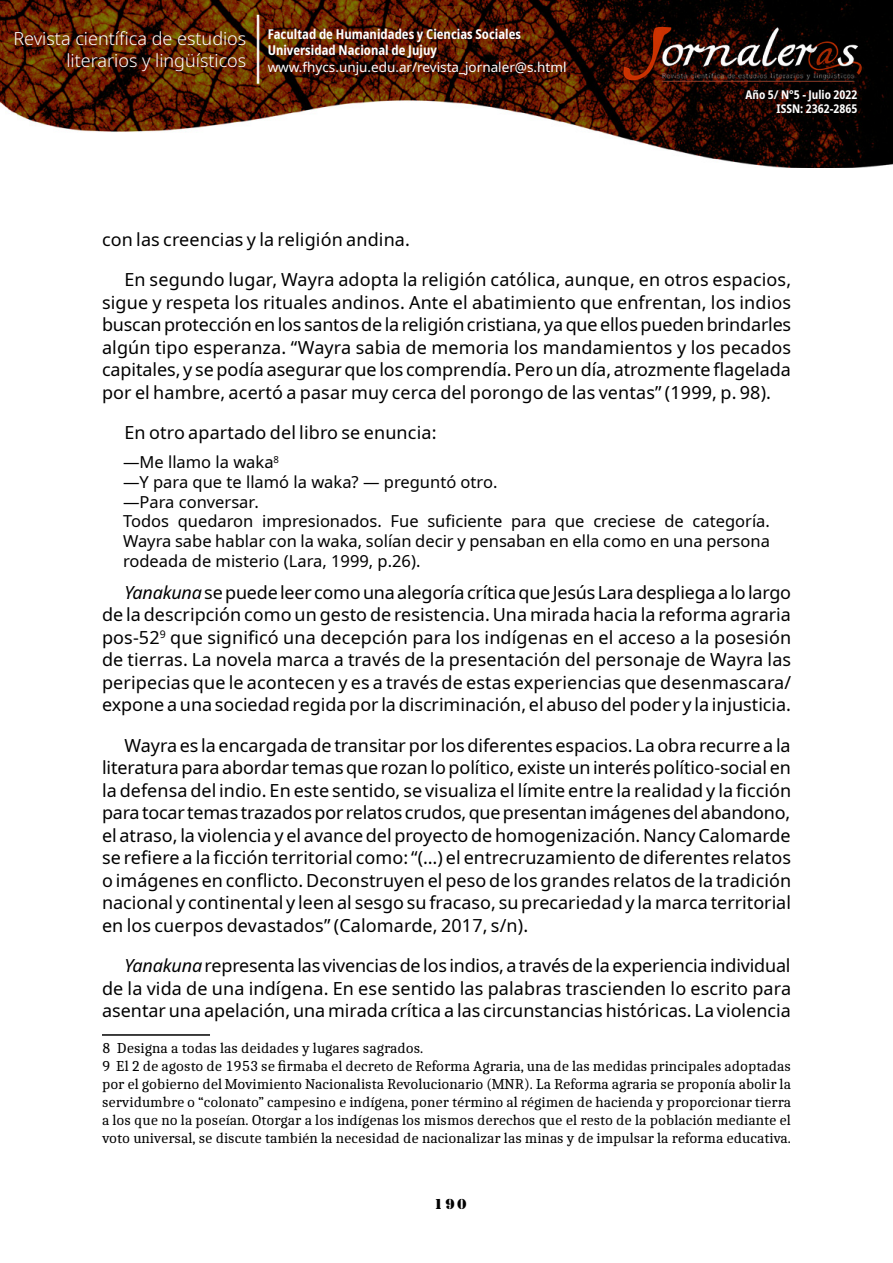
<style>
.page{position:relative;width:893px;height:1263px;background:#fff}
.page>*{position:absolute;margin:0;border:0;box-sizing:border-box;transform-origin:0 0}
.t1{font:18px/22.5px "Noto Sans";letter-spacing:.01em;color:#000;text-align:justify}
.t2{font:300 18px/21.6px "Noto Sans";color:#fff;text-align:right}
.t3{font:16.5px/19.8px "Noto Sans";color:#000}
.t4{font:15px/18px "Caladea";color:#000}
.t5{font:15px "Stencil";color:#000;scale:1.1 1}
.t6{font:700 condensed 13.5px/16.2px "Noto Sans";color:#fff}
.t7{font:13.5px "Noto Sans";color:#fff}
.t8{font:700 condensed 12px/14.4px "Noto Sans";color:#fff;text-align:right}
.s1{font-style:italic}
</style>
<div class="page">
<img style="left:0;top:0;width:893px;height:167px">
<div style="left:257px;top:15px;width:2px;height:69px;background:#fff;border:1px solid #fff"></div>
<img style="left:621px;top:26px;width:246px;height:55px">
<div style="left:748px;top:92px;width:128px;height:40px;background:#000;opacity:.75"></div>
<hr style="left:102px;top:1034px;width:108px;height:2px;background:#000">
<p class="t2" style="left:14px;top:28px;width:234px">Revista científica de estudios literarios y lingüísticos</p>
<p class="t6" style="left:268px;top:26px;width:255px">Facultad de Humanidades y Ciencias Sociales<br>Universidad Nacional de Jujuy</p>
<p class="t7" style="left:268px;top:57px;width:300px">www.fhycs.unju.edu.ar/revista_jornaler@s.html</p>
<p class="t8" style="left:746px;top:87px;width:113px">Año 5/ N°5 - Julio 2022<br>ISSN: 2362-2865</p>
<p class="t1" style="left:102px;top:228px;width:310px">con las creencias y la religión andina.</p>
<p class="t1" style="left:102px;top:269px;width:691px;text-indent:22px">En segundo lugar, Wayra adopta la religión católica, aunque, en otros espacios, sigue y respeta los rituales andinos. Ante el abatimiento que enfrentan, los indios buscan protección en los santos de la religión cristiana, ya que ellos pueden brindarles algún tipo esperanza. “Wayra sabia de memoria los mandamientos y los pecados capitales, y se podía asegurar que los comprendía. Pero un día, atrozmente flagelada por el hambre, acertó a pasar muy cerca del porongo de las ventas” (1999, p. 98).</p>
<p class="t1" style="left:124px;top:422px;width:314px">En otro apartado del libro se enuncia:</p>
<p class="t3" style="left:123px;top:452px;width:648px">—Me llamo la waka<sup>8<br></sup>—Y para que te llamó la waka? — preguntó otro.<br>—Para conversar.<br>Todos quedaron impresionados. Fue suficiente para que creciese de categoría.<br>Wayra sabe hablar con la waka, solían decir y pensaban en ella como en una persona rodeada de misterio (Lara, 1999, p.26).</p>
<p class="t1" style="left:102px;top:581px;width:691px;text-indent:23px"><span class="s1">Yanakuna</span> se puede leer como una alegoría crítica que Jesús Lara despliega a lo largo de la descripción como un gesto de resistencia. Una mirada hacia la reforma agraria pos-52<sup>9</sup> que significó una decepción para los indígenas en el acceso a la posesión de tierras. La novela marca a través de la presentación del personaje de Wayra las peripecias que le acontecen y es a través de estas experiencias que desenmascara/ expone a una sociedad regida por la discriminación, el abuso del poder y la injusticia.</p>
<p class="t1" style="left:102px;top:734px;width:691px;text-indent:22px">Wayra es la encargada de transitar por los diferentes espacios. La obra recurre a la literatura para abordar temas que rozan lo político, existe un interés político-social en la defensa del indio. En este sentido, se visualiza el límite entre la realidad y la ficción para tocar temas trazados por relatos crudos, que presentan imágenes del abandono, el atraso, la violencia y el avance del proyecto de homogenización. Nancy Calomarde se refiere a la ficción territorial como: “(…) el entrecruzamiento de diferentes relatos o imágenes en conflicto. Deconstruyen el peso de los grandes relatos de la tradición nacional y continental y leen al sesgo su fracaso, su precariedad y la marca territorial en los cuerpos devastados” (Calomarde, 2017, s/n).</p>
<p class="t1" style="left:102px;top:955px;width:691px;text-indent:22px"><span class="s1">Yanakuna</span> representa las vivencias de los indios, a través de la experiencia individual de la vida de una indígena. En ese sentido las palabras trascienden lo escrito para asentar una apelación, una mirada crítica a las circunstancias históricas. La violencia</p>
<p class="t4" style="left:102px;top:1039px;width:690px">8 Designa a todas las deidades y lugares sagrados.<br>9 El 2 de agosto de 1953 se firmaba el decreto de Reforma Agraria, una de las medidas principales adoptadas por el gobierno del Movimiento Nacionalista Revolucionario (MNR). La Reforma agraria se proponía abolir la servidumbre o “colonato” campesino e indígena, poner término al régimen de hacienda y proporcionar tierra a los que no la poseían. Otorgar a los indígenas los mismos derechos que el resto de la población mediante el voto universal, se discute también la necesidad de nacionalizar las minas y de impulsar la reforma educativa.</p>
<p class="t5" style="left:434px;top:1195px;width:31px">190</p>
</div>
